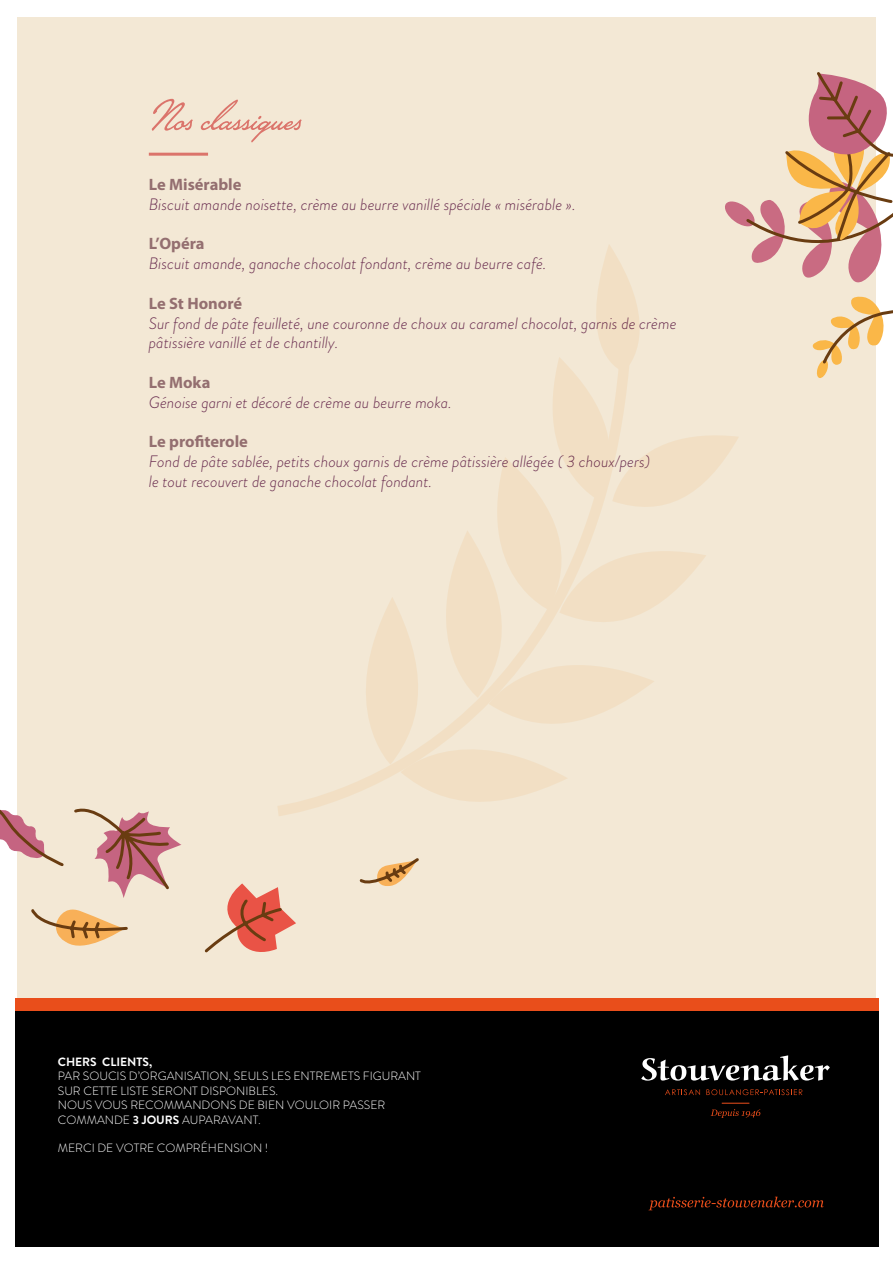
<style>
.page{position:relative;width:893px;height:1263px;background:#fff}
.page>*{position:absolute;margin:0;border:0;box-sizing:border-box;transform-origin:0 0}
.t1{font:55.5px "Lakeside";color:#db746b}
.t2{font:italic 300 16.5px/19.8px "Brandon Grotesque";color:#6b2f51}
.t3{font:700 16.5px "Myriad Pro";color:#946f70}
.t4{font:300 12px/14.4px "Brandon Grotesque";color:#fff}
.t5{font:700 12px "Brandon Grotesque";color:#fff}
.s1{font-weight:700}
</style>
<div class="page">
<div style="left:17px;top:17px;width:859px;height:1229px;background:#f3e8d5"></div>
<hr style="left:149px;top:153px;width:59px;height:3px;background:#db746b">
<svg style="left:74px;top:808px;width:107px;height:90px"></svg>
<svg style="left:31px;top:909px;width:97px;height:37px"></svg>
<svg style="left:359px;top:858px;width:60px;height:28px"></svg>
<svg style="left:204px;top:883px;width:92px;height:70px"></svg>
<svg style="left:0;top:809px;width:64px;height:57px"></svg>
<div style="left:15px;top:1009px;width:864px;height:238px;background:#000"></div>
<div style="left:15px;top:998px;width:864px;height:12px;background:#e94e1b"></div>
<svg style="left:648px;top:1196px;width:176px;height:14px"></svg>
<svg style="left:711px;top:1103px;width:49px;height:15px"></svg>
<svg style="left:665px;top:1089px;width:35px;height:6px"></svg>
<svg style="left:706px;top:1089px;width:96px;height:6px"></svg>
<svg style="left:641px;top:1055px;width:189px;height:26px"></svg>
<svg style="left:596px;top:72px;width:297px;height:621px"></svg>
<svg style="left:278px;top:333px;width:359px;height:483px"></svg>
<h1 class="t1" style="left:149px;top:81px;width:154px">Nos classiques</h1>
<p class="t3" style="left:149px;top:175px;width:94px">Le Misérable</p>
<p class="t2" style="left:149px;top:194px;width:428px">Biscuit amande noisette, crème au beurre vanillé spéciale « misérable ».</p>
<p class="t3" style="left:149px;top:234px;width:57px">L’Opéra</p>
<p class="t2" style="left:149px;top:254px;width:399px">Biscuit amande, ganache chocolat fondant, crème au beurre café.</p>
<p class="t3" style="left:149px;top:294px;width:95px">Le St Honoré</p>
<p class="t2" style="left:149px;top:313px;width:529px">Sur fond de pâte feuilleté, une couronne de choux au caramel chocolat, garnis de crème pâtissière vanillé et de chantilly.</p>
<p class="t3" style="left:149px;top:373px;width:63px">Le Moka</p>
<p class="t2" style="left:149px;top:392px;width:305px">Génoise garni et décoré de crème au beurre moka.</p>
<p class="t3" style="left:149px;top:432px;width:101px">Le profiterole</p>
<p class="t2" style="left:149px;top:452px;width:503px">Fond de pâte sablée, petits choux garnis de crème pâtissière allégée ( 3 choux/pers) le tout recouvert de ganache chocolat fondant.</p>
<p class="t5" style="left:58px;top:1053px;width:96px">CHERS CLIENTS,</p>
<p class="t4" style="left:58px;top:1069px;width:365px">PAR SOUCIS D’ORGANISATION, SEULS LES ENTREMETS FIGURANT SUR CETTE LISTE SERONT DISPONIBLES.<br>NOUS VOUS RECOMMANDONS DE BIEN VOULOIR PASSER COMMANDE <span class="s1">3 JOURS</span> AUPARAVANT.</p>
<p class="t4" style="left:58px;top:1141px;width:212px">MERCI DE VOTRE COMPRÉHENSION !</p>
</div>
